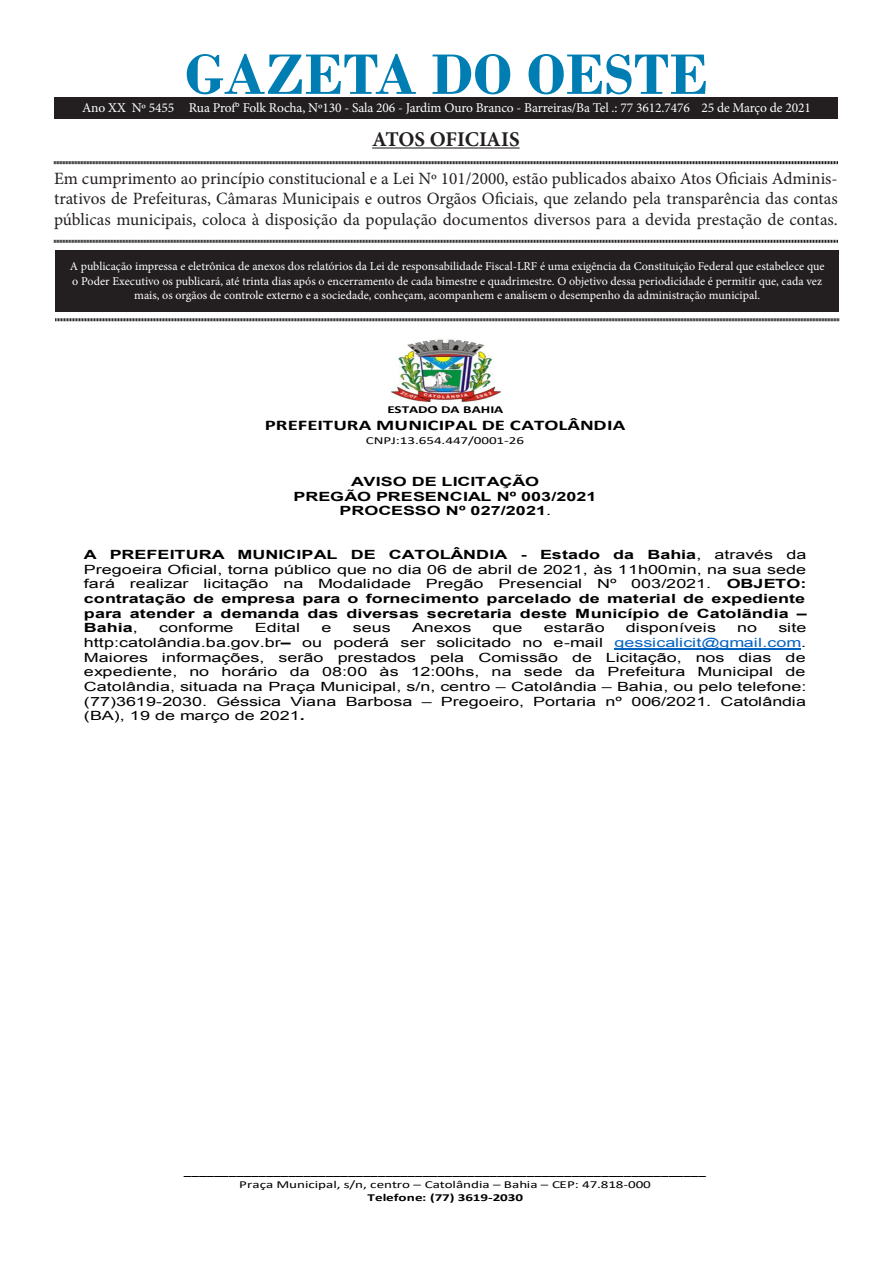
<style>
.page{position:relative;width:893px;height:1263px;background:#fff}
.page>*{position:absolute;margin:0;border:0;box-sizing:border-box;transform-origin:0 0}
.t1{font:700 60px "Bodoni";color:#007eb4}
.t2{font:700 21px "Minion Pro";letter-spacing:-.005em;color:#231f20}
.t3{font:17.25px/20.7px "Minion Pro";color:#231f20;text-align:justify}
.t4{font:700 14.7px "Calibri";color:#000;scale:1.41 1}
.t5{font:13.5px "Minion Pro";letter-spacing:-.01em;color:#fff}
.t6{font:12.75px/14.5px "Arial";letter-spacing:.005em;color:#000;text-align:justify;scale:1.41 1}
.t7{font:700 12.75px/14.7px "Arial";letter-spacing:.005em;color:#000;text-align:center;scale:1.41 1}
.t8{font:12px/14.4px "Minion Pro";color:#fff;text-align:center}
.t9{font:700 10.65px/12.9px "Calibri";letter-spacing:-.005em;color:#000;text-align:center;scale:1.41 1}
.t10{font:10.65px "Calibri";letter-spacing:-.005em;color:#000;scale:1.41 1}
.s1{font-weight:400}
.s2{font-style:inherit}
.s3{font-weight:700}
.s4{color:#0563c1}
</style>
<div class="page">
<div style="left:55px;top:250px;width:784px;height:61px;background:#231f20"></div>
<hr style="left:372px;top:147px;width:148px;height:2px;background:#231f20">
<svg style="left:54px;top:161px;width:784px;height:4px;background:#908e8e"></svg>
<svg style="left:54px;top:239px;width:784px;height:4px;background:#908e8e"></svg>
<svg style="left:55px;top:318px;width:784px;height:4px;background:#908e8e"></svg>
<div style="left:54px;top:98px;width:784px;height:20px;background:#231f20"></div>
<img style="left:390px;top:339px;width:110px;height:64px">
<hr style="left:614px;top:648px;width:187px;height:1px;background:#0563c1">
<p class="t1" style="left:185px;top:39px;width:525px">GAZETA DO OESTE</p>
<p class="t2" style="left:372px;top:124px;width:149px">ATOS OFICIAIS</p>
<p class="t3" style="left:54px;top:168px;width:785px">Em cumprimento ao princípio constitucional e a Lei Nº 101/2000, estão publicados abaixo Atos Oficiais Adminis&shy;trativos de Prefeituras, Câmaras Municipais e outros Orgãos Oficiais, que zelando pela transparência das contas públicas municipais, coloca à disposição da população documentos diversos para a devida prestação de contas.</p>
<p class="t8" style="left:70px;top:259px;width:756px">A publicação impressa e eletrônica de anexos dos relatórios da Lei de responsabilidade Fiscal-LRF é uma exigência da Constituição Federal que estabelece que o Poder Executivo os publicará, até trinta dias após o encerramento de cada bimestre e quadrimestre. O objetivo dessa periodicidade é permitir que, cada vez mais, os orgãos de controle externo e a sociedade, conheçam, acompanhem e analisem o desempenho da administração municipal.</p>
<p class="t5" style="left:82px;top:99px;width:730px">Ano XX Nº 5455 Rua Prof° Folk Rocha, Nº130 - Sala 206 - Jardim Ouro Branco - Barreiras/Ba Tel .: 77 3612.7476 25 de Março de 2021</p>
<p class="t9" style="left:387px;top:403px;width:84px">ESTADO DA BAHIA</p>
<p class="t4" style="left:265px;top:415px;width:257px">PREFEITURA MUNICIPAL DE CATOLÂNDIA</p>
<p class="t10" style="left:366px;top:433px;width:114px">CNPJ:13.654.447/0001-26</p>
<p class="t7" style="left:293px;top:475px;width:216px">AVISO DE LICITAÇÃO<br>PREGÃO PRESENCIAL Nº 003/2021<br>PROCESSO Nº 027/2021<span class="s1">.</span></p>
<p class="t7" style="left:84px;top:548px;width:514px;text-align:left">A PREFEITURA MUNICIPAL DE CATOLÂNDIA - Estado da Bahia<span class="s1">, através da Pregoeira Oficial, torna público que no dia 06 de abril de 2021, às 11h00min, na sua sede fará realizar licitação na Modalidade Pregão Presencial Nº 003/2021.</span> OBJETO: contratação de empresa para o fornecimento parcelado de material de expediente para atender a demanda das diversas secretaria deste Município de Catolãndia <span class="s2">– </span>Bahia<span class="s1">,</span></p>
<p class="t6" style="left:159px;top:621px;width:54px">conforme</p>
<p class="t6" style="left:255px;top:621px;width:34px">Edital</p>
<p class="t6" style="left:322px;top:621px;width:9px">e</p>
<p class="t6" style="left:353px;top:621px;width:28px">seus</p>
<p class="t6" style="left:412px;top:621px;width:44px">Anexos</p>
<p class="t6" style="left:492px;top:621px;width:23px">que</p>
<p class="t6" style="left:544px;top:621px;width:45px">estarão</p>
<p class="t6" style="left:626px;top:621px;width:65px">disponíveis</p>
<p class="t6" style="left:737px;top:621px;width:16px">no</p>
<p class="t6" style="left:84px;top:621px;width:514px;text-indent:694px">site http:catolândia.ba.gov.br<span class="s3">–</span> ou poderá ser solicitado no e-mail <span class="s4">gessicalicit@gmail.com</span>.<br>Maiores informações, serão prestados pela Comissão de Licitação, nos dias de expediente, no horário da 08:00 às 12:00hs, na sede da Prefeitura Municipal de Catolândia, situada na Praça Municipal, s/n, centro <span class="s2">–</span> Catolândia <span class="s2">–</span> Bahia, ou pelo telefone: (77)3619-2030. Géssica Viana Barbosa <span class="s2">–</span> Pregoeiro, Portaria nº 006/2021. Catolândia (BA), 19 de março de 2021<span class="s3">.</span></p>
<p class="t9" style="left:184px;top:1165px;width:372px">______________________________________________________________________<br><span class="s1">Praça Municipal, s/n, centro – Catolândia – Bahia – CEP: 47.818-000<br></span>Telefone: (77) 3619-2030</p>
</div>
